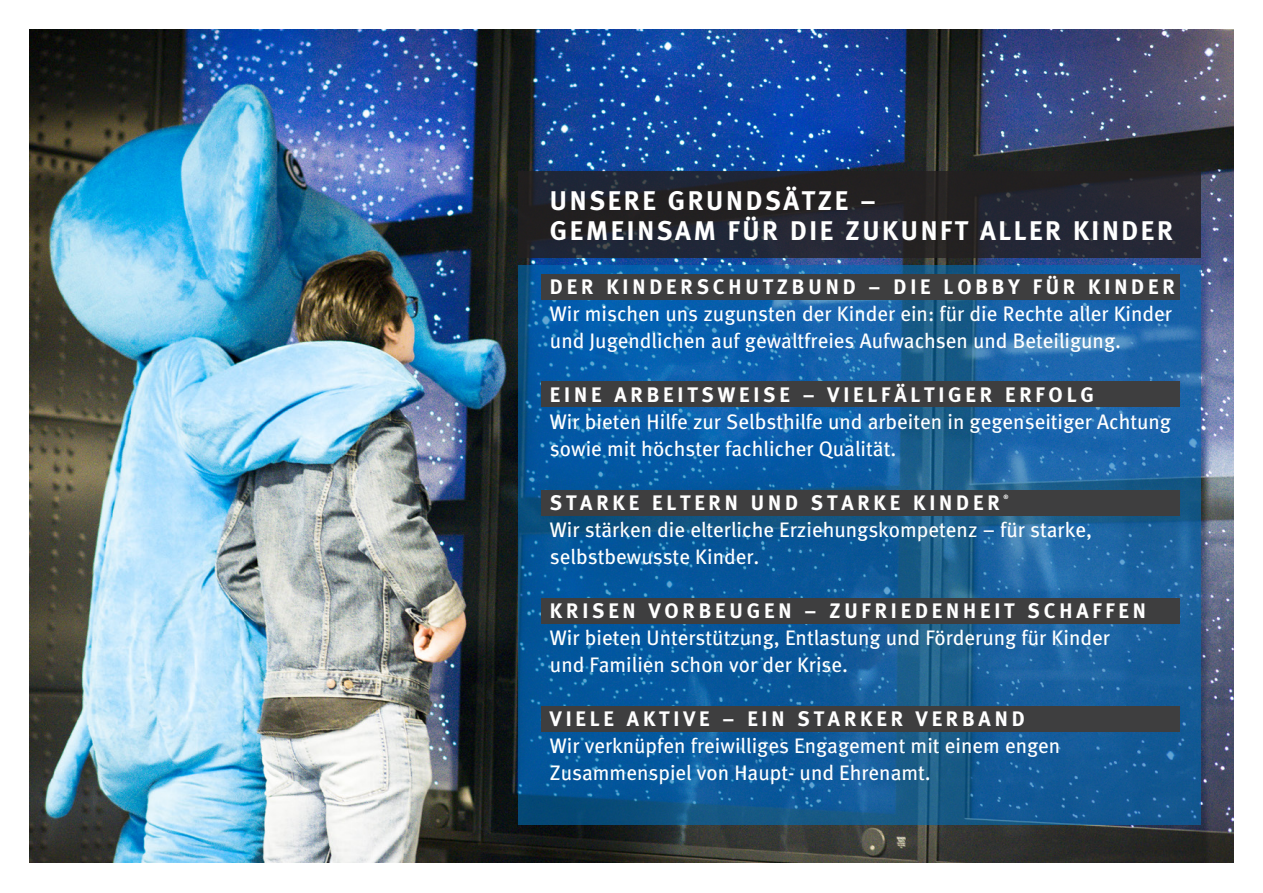
<style>
.page{position:relative;width:1263px;height:893px;background:#fff}
.page>*{position:absolute;margin:0;border:0;box-sizing:border-box;transform-origin:0 0}
.IV_08{font:700 27px/30px "Meta";letter-spacing:.1em;color:#fff}
.IV_08-2{font:21px/27px "Meta";color:#fff}
.IV_08-3{font:700 21px "Meta";letter-spacing:.185em;color:#fff}
.IV_08-4{font:700 6.15px "Meta";color:#fff}
</style>
<div class="page">
<img style="left:30px;top:30px;width:1203px;height:832px">
<svg style="left:519px;top:266px;width:682px;height:559px;background:#125e9d"></svg>
<svg style="left:519px;top:171px;width:682px;height:86px;background:#23242d"></svg>
<div style="left:542px;top:274px;width:638px;height:26px;background:#3e3e3f"></div>
<div style="left:542px;top:382px;width:638px;height:25px;background:#3e3e3f"></div>
<div style="left:542px;top:490px;width:638px;height:26px;background:#3e3e3f"></div>
<div style="left:542px;top:598px;width:638px;height:25px;background:#3e3e3f"></div>
<div style="left:542px;top:706px;width:638px;height:26px;background:#3e3e3f"></div>
<p class="IV_08" style="left:550px;top:185px;width:624px">UNSERE GRUNDSÄTZE –<br>GEMEINSAM FÜR DIE ZUKUNFT ALLER KINDER</p>
<p class="IV_08-3" style="left:550px;top:274px;width:626px">DER KINDERSCHUTZBUND – DIE LOBBY FÜR KINDER</p>
<p class="IV_08-2" style="left:550px;top:300px;width:624px">Wir mischen uns zugunsten der Kinder ein: für die Rechte aller Kinder und Jugendlichen auf gewaltfreies Aufwachsen und Beteiligung.</p>
<p class="IV_08-3" style="left:550px;top:382px;width:545px">EINE ARBEITSWEISE – VIELFÄLTIGER ERFOLG</p>
<p class="IV_08-2" style="left:550px;top:408px;width:623px">Wir bieten Hilfe zur Selbsthilfe und arbeiten in gegenseitiger Achtung sowie mit höchster fachlicher Qualität.</p>
<p class="IV_08-3" style="left:550px;top:490px;width:451px">STARKE ELTERN UND STARKE KINDER</p>
<p class="IV_08-4" style="left:1003px;top:493px;width:7px">®</p>
<p class="IV_08-2" style="left:550px;top:516px;width:544px">Wir stärken die elterliche Erziehungskompetenz – für starke, selbstbewusste Kinder.</p>
<p class="IV_08-3" style="left:550px;top:598px;width:597px">KRISEN VORBEUGEN – ZUFRIEDENHEIT SCHAFFEN</p>
<p class="IV_08-2" style="left:550px;top:624px;width:561px">Wir bieten Unterstützung, Entlastung und Förderung für Kinder und Familien schon vor der Krise.</p>
<p class="IV_08-3" style="left:550px;top:706px;width:476px">VIELE AKTIVE – EIN STARKER VERBAND</p>
<p class="IV_08-2" style="left:550px;top:732px;width:512px">Wir verknüpfen freiwilliges Engagement mit einem engen<br>Zusammenspiel von Haupt- und Ehrenamt.</p>
</div>
